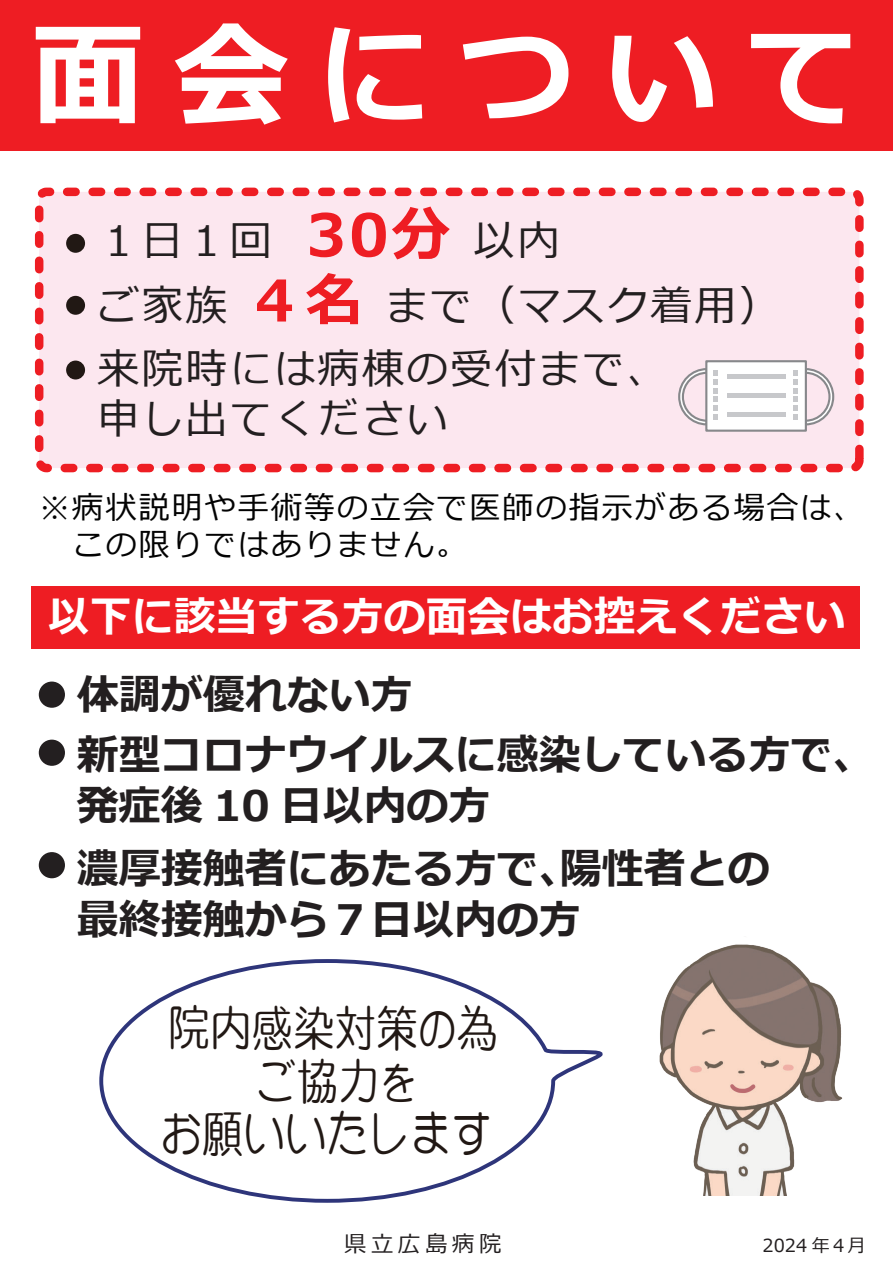
<style>
.page{position:relative;width:893px;height:1263px;background:#fff}
.page>*{position:absolute;margin:0;border:0;box-sizing:border-box;transform-origin:0 0}
.t1{font:700 114px "Meiryo";letter-spacing:.255em;color:#fff}
.t2{font:49.05px/105.6px "Iwata Chumaru Gothic";color:#211814;scale:.85 1}
.t3{font:700 42px/60.3px "Meiryo";color:#231f20}
.t4{font:42px/64.1px "Meiryo";letter-spacing:.05em;color:#231f20}
.t5{font:700 42px "Meiryo";color:#fff}
.t6{font:31.5px/37.5px "Meiryo";letter-spacing:.05em;color:#030303}
.t7{font:22.5px "Meiryo";letter-spacing:.2em;color:#231f20}
.t8{font:18px "Meiryo";color:#231f20}
.s1{font-weight:700;font-size:58.5px;color:#ee1d23}
.s2{font-weight:700;font-size:57px;color:#ee1d23}
.s3{font-size:45.15px}
.s4{font-size:43.8px}
</style>
<div class="page">
<div style="left:0;top:0;width:893px;height:151px;background:#ee1d23"></div>
<div style="left:31px;top:586px;width:828px;height:63px;background:#ee1d23"></div>
<div style="left:39px;top:192px;width:820px;height:276px;background:#fce7ef;border-radius:8px"></div>
<div style="left:35px;top:188px;width:829px;height:284px;border:9px dashed #ee1d23;border-radius:8px"></div>
<div style="left:66px;top:234px;width:19px;height:19px;background:#211814;border-radius:50%"></div>
<div style="left:66px;top:296px;width:19px;height:19px;background:#211814;border-radius:50%"></div>
<div style="left:66px;top:361px;width:19px;height:18px;background:#211814;border-radius:50%"></div>
<img style="left:659px;top:944px;width:184px;height:251px">
<div style="left:39px;top:681px;width:26px;height:27px;background:#231f20;border-radius:50%"></div>
<div style="left:39px;top:740px;width:26px;height:26px;background:#231f20;border-radius:50%"></div>
<div style="left:39px;top:852px;width:26px;height:26px;background:#231f20;border-radius:50%"></div>
<div style="left:705px;top:360px;width:102px;height:72px;background:#fff;border:2px solid #87888b"></div>
<div style="left:727px;top:374px;width:59px;height:5px;background:#c7c8cb"></div>
<div style="left:727px;top:393px;width:59px;height:5px;background:#c7c8cb"></div>
<hr style="left:727px;top:413px;width:59px;height:4px;background:#c7c8cb">
<svg style="left:678px;top:367px;width:40px;height:59px"></svg>
<svg style="left:793px;top:367px;width:42px;height:59px"></svg>
<svg style="left:99px;top:959px;width:504px;height:244px"></svg>
<h1 class="t1" style="left:31px;top:-4px;width:831px">面会について</h1>
<p class="t4" style="left:97px;top:211px;width:685px">１日１回 <span class="s1">30分</span>以内<br>ご家族 <span class="s2">４名</span>まで（マスク着用）来院時には病棟の受付まで、</p>
<p class="t4" style="left:97px;top:389px;width:352px">申し出てください</p>
<p class="t6" style="left:39px;top:490px;width:827px">※病状説明や手術等の立会で医師の指示がある場合は、　この限りではありません。</p>
<p class="t5" style="left:48px;top:587px;width:799px">以下に該当する方の面会はお控えください</p>
<p class="t3" style="left:77px;top:667px;width:799px">体調が優れない方<br>新型コロナウイルスに感染している方で、</p>
<p class="t3" style="left:77px;top:777px;width:694px;line-height:62.8px">発症後 10 日以内の方<br>濃厚接触者にあたる方で、陽性者との</p>
<p class="t3" style="left:77px;top:892px;width:506px">最終接触から７日以内の方</p>
<p class="t2" style="left:160px;top:975px;width:399px">院内感染対策<span class="s3">の</span>為お願いいたします</p>
<p class="t2" style="left:255px;top:1029px;width:192px">ご協力<span class="s4">を</span></p>
<p class="t7" style="left:344px;top:1228px;width:159px">県立広島病院</p>
<p class="t8" style="left:762px;top:1232px;width:105px">2024 年４月</p>
</div>
